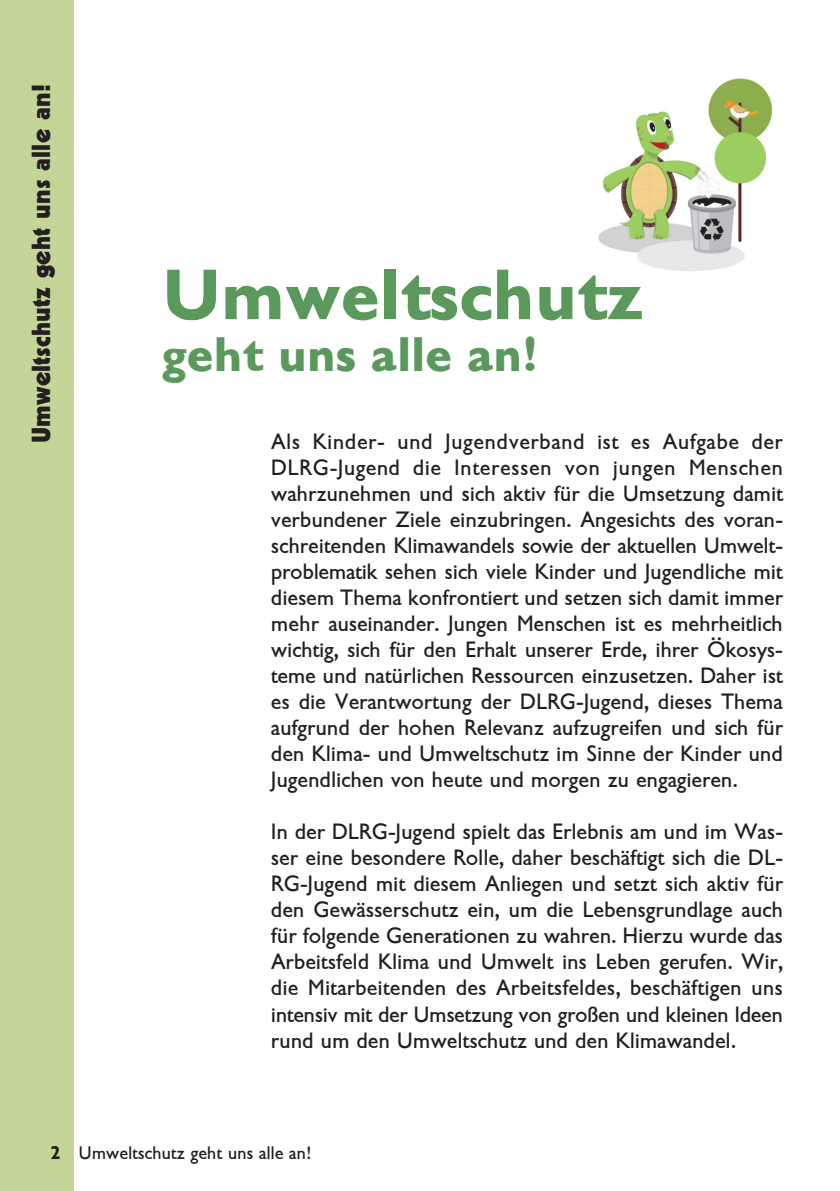
<style>
.page{position:relative;width:840px;height:1191px;background:#fff}
.page>*{position:absolute;margin:0;border:0;box-sizing:border-box;transform-origin:0 0}
.t1{font:700 70px "DLRG Jugend Text";color:#5a985c}
.t2{font:700 48px "DLRG Jugend Text";color:#5a985c}
.t3{font:700 26px "DLRG Jugend Titel";color:#231f20}
.t4{font:22px/26px "DLRG Jugend Text";color:#231f20;text-align:justify}
.t5{font:18px "DLRG Jugend Text";color:#231f20}
.s1{font-weight:700}
</style>
<div class="page">
<img style="left:598px;top:78px;width:175px;height:193px">
<div style="left:0;top:0;width:74px;height:1191px;background:#c3d597"></div>
<p class="t3" style="left:26px;top:443px;width:359px;rotate:-90deg">Umweltschutz geht uns alle an!</p>
<h1 class="t1" style="left:163px;top:254px;width:481px">Umweltschutz</h1>
<h2 class="t2" style="left:163px;top:326px;width:375px">geht uns alle an!</h2>
<p class="t4" style="left:271px;top:429px;width:513px">Als Kinder- und Jugendverband ist es Aufgabe der DLRG-Jugend die Interessen von jungen Menschen wahrzunehmen und sich aktiv für die Umsetzung damit verbundener Ziele einzubringen. Angesichts des voran&shy;schreitenden Klimawandels sowie der aktuellen Umwelt&shy;problematik sehen sich viele Kinder und Jugendliche mit diesem Thema konfrontiert und setzen sich damit immer mehr auseinander. Jungen Menschen ist es mehrheitlich wichtig, sich für den Erhalt unserer Erde, ihrer Ökosys&shy;teme und natürlichen Ressourcen einzusetzen. Daher ist es die Verantwortung der DLRG-Jugend, dieses Thema aufgrund der hohen Relevanz aufzugreifen und sich für den Klima- und Umweltschutz im Sinne der Kinder und Jugendlichen von heute und morgen zu engagieren.</p>
<p class="t4" style="left:271px;top:819px;width:513px">In der DLRG-Jugend spielt das Erlebnis am und im Was&shy;ser eine besondere Rolle, daher beschäftigt sich die DL-RG-Jugend mit diesem Anliegen und setzt sich aktiv für den Gewässerschutz ein, um die Lebensgrundlage auch für folgende Generationen zu wahren. Hierzu wurde das Arbeitsfeld Klima und Umwelt ins Leben gerufen. Wir, die Mitarbeitenden des Arbeitsfeldes, beschäftigen uns intensiv mit der Umsetzung von großen und kleinen Ideen rund um den Umweltschutz und den Klimawandel.</p>
<p class="t5" style="left:51px;top:1142px;width:261px"><span class="s1">2</span> Umweltschutz geht uns alle an!</p>
</div>
